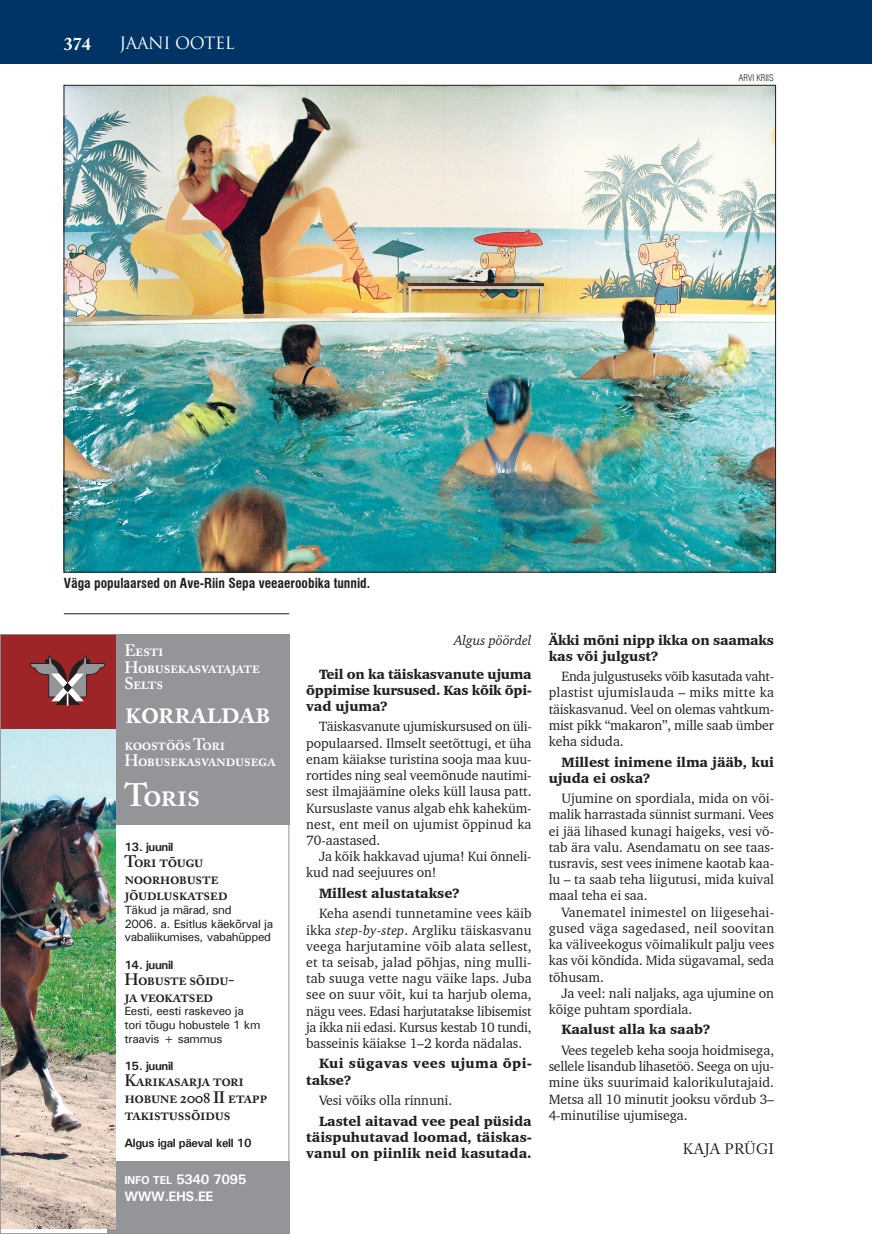
<style>
.page{position:relative;width:872px;height:1234px;background:#fff}
.page>*{position:absolute;margin:0;border:0;box-sizing:border-box;transform-origin:0 0}
.t1{font:32.25px "Adobe Caslon Semibold SC";letter-spacing:-.035em;color:#fff}
.t2{font:700 18px "Adobe Caslon";color:#fff}
.t3{font:16.5px/16.5px "Adobe Caslon Semibold SC";letter-spacing:-.03em;color:#231f20}
.t4{font:16.5px/16.5px "Adobe Caslon Semibold SC";letter-spacing:-.03em;color:#fff}
.t5{font:16.5px "Trajan Pro";letter-spacing:-.025em;color:#fff}
.t6{font:15px "Adobe Caslon Pro";letter-spacing:.015em;color:#231f20}
.t7{font:13.8px/16.2px "Charter BT";letter-spacing:-.005em;color:#231f20;text-align:justify}
.t8{font:900 13.8px/16.2px "Charter BT";letter-spacing:-.005em;color:#231f20;text-align:justify}
.t9{font:900 13.8px/16.2px "Charter BT";letter-spacing:.03em;color:#231f20}
.t10{font:700 13.8px/16.5px "Univers";letter-spacing:-.03em;color:#fff}
.t11{font:italic 13.8px "Charter BT";letter-spacing:-.005em;color:#231f20}
.t12{font:700 condensed 13.5px "Swiss 721 BT";color:#231f20}
.t13{font:12px/13.6px "Univers";letter-spacing:-.03em;color:#231f20}
.t14{font:700 12px "Univers";letter-spacing:-.03em;color:#231f20}
.t15{font:300 condensed 9px "Swiss 721 BT";color:#231f20}
.s1{font-size:11.55px}
.s2{font-style:italic}
</style>
<div class="page">
<div style="left:0;top:0;width:872px;height:64px;background:#003466"></div>
<hr style="left:64px;top:613px;width:225px;height:1px;background:#231f20">
<img style="left:66px;top:87px;width:707px;height:483px">
<div style="left:105px;top:634px;width:184px;height:190px;background:#939598"></div>
<div style="left:107px;top:1161px;width:182px;height:72px;background:#939598"></div>
<img style="left:2px;top:728px;width:114px;height:500px">
<div style="left:0;top:634px;width:116px;height:94px;background:#9d2527"></div>
<svg style="left:30px;top:655px;width:75px;height:50px"></svg>
<div style="left:0;top:634px;width:289px;height:599px;border:1px solid #939598"></div>
<h2 class="t2" style="left:64px;top:33px;width:28px">374</h2>
<p class="t5" style="left:119px;top:33px;width:117px">JAANI OOTEL</p>
<p class="t15" style="left:739px;top:72px;width:36px">ARVI KRIIS</p>
<p class="t12" style="left:64px;top:574px;width:308px">Väga populaarsed on Ave-Riin Sepa veeaeroobika tunnid.</p>
<p class="t4" style="left:124px;top:642px;width:137px">Eesti<br>Hobusekasvatajate<br>Selts</p>
<h1 class="t1" style="left:124px;top:693px;width:148px">korraldab</h1>
<p class="t4" style="left:124px;top:735px;width:153px">koostöös Tori<br>Hobusekasvandusega</p>
<h1 class="t1" style="left:124px;top:775px;width:78px">Toris</h1>
<p class="t14" style="left:124px;top:838px;width:51px">13. juunil</p>
<p class="t3" style="left:124px;top:853px;width:105px">Tori tõugu noorhobuste jõudluskatsed</p>
<p class="t13" style="left:124px;top:902px;width:150px">Täkud ja märad, snd<br>2006. a. Esitlus käekõrval ja vabaliikumises, vabahüpped</p>
<p class="t14" style="left:124px;top:956px;width:51px">14. juunil</p>
<p class="t3" style="left:124px;top:971px;width:112px">Hobuste sõidu&shy;ja veokatsed</p>
<p class="t13" style="left:124px;top:1003px;width:137px">Eesti, eesti raskeveo ja tori tõugu hobustele 1 km traavis + sammus</p>
<p class="t14" style="left:124px;top:1057px;width:51px">15. juunil</p>
<p class="t3" style="left:124px;top:1072px;width:145px">Karikasarja tori hobune 2008 II etapp takistussõidus</p>
<p class="t14" style="left:124px;top:1134px;width:129px">Algus igal päeval kell 10</p>
<p class="t10" style="left:124px;top:1170px;width:124px"><span class="s1">Info tel</span> 5340 7095 www.ehs.ee</p>
<p class="t11" style="left:454px;top:631px;width:79px">Algus pöördel</p>
<p class="t8" style="left:306px;top:665px;width:227px;text-indent:13px">Teil on ka täiskasvanute ujuma õppimise kursused. Kas kõik õpi&shy;vad ujuma?</p>
<p class="t7" style="left:306px;top:718px;width:227px;text-indent:13px">Täiskasvanute ujumiskursused on üli&shy;populaarsed. Ilmselt seetõttugi, et üha enam käiakse turistina sooja maa kuu&shy;rortides ning seal veemõnude nautimi&shy;sest ilmajäämine oleks küll lausa patt.<br>Kursuslaste vanus algab ehk kaheküm&shy;nest, ent meil on ujumist õppinud ka 70-aastased.</p>
<p class="t7" style="left:306px;top:847px;width:227px;text-indent:13px">Ja kõik hakkavad ujuma! Kui õnneli&shy;kud nad seejuures on!</p>
<p class="t8" style="left:319px;top:884px;width:142px">Millest alustatakse?</p>
<p class="t7" style="left:306px;top:904px;width:227px;text-indent:13px">Keha asendi tunnetamine vees käib ikka <span class="s2">step-by-step</span>. Argliku täiskasvanu veega harjutamine võib alata sellest, et ta seisab, jalad põhjas, ning mulli&shy;tab suuga vette nagu väike laps. Juba see on suur võit, kui ta harjub olema, nägu vees. Edasi harjutatakse libisemist ja ikka nii edasi. Kursus kestab 10 tundi, basseinis käiakse 1–2 korda nädalas.</p>
<p class="t9" style="left:306px;top:1055px;width:227px;text-indent:13px">Kui sügavas vees ujuma õpi&shy;takse?</p>
<p class="t7" style="left:319px;top:1091px;width:135px">Vesi võiks olla rinnuni.</p>
<p class="t8" style="left:306px;top:1112px;width:227px;text-indent:13px">Lastel aitavad vee peal püsida täispuhutavad loomad, täiskas&shy;vanul on piinlik neid kasutada.</p>
<p class="t8" style="left:549px;top:631px;width:227px">Äkki mõni nipp ikka on saamaks kas või julgust?</p>
<p class="t7" style="left:549px;top:668px;width:227px;text-indent:13px">Enda julgustuseks võib kasutada vaht&shy;plastist ujumislauda – miks mitte ka täiskasvanud. Veel on olemas vahtkum&shy;mist pikk “makaron”, mille saab ümber keha siduda.</p>
<p class="t8" style="left:549px;top:753px;width:227px;text-indent:13px">Millest inimene ilma jääb, kui ujuda ei oska?</p>
<p class="t7" style="left:549px;top:789px;width:227px;text-indent:13px">Ujumine on spordiala, mida on või&shy;malik harrastada sünnist surmani. Vees ei jää lihased kunagi haigeks, vesi võ&shy;tab ära valu. Asendamatu on see taas&shy;tusravis, sest vees inimene kaotab kaa&shy;lu – ta saab teha liigutusi, mida kuival maal teha ei saa.</p>
<p class="t7" style="left:549px;top:903px;width:227px;text-indent:13px">Vanematel inimestel on liigesehai&shy;gused väga sagedased, neil soovitan ka väliveekogus võimalikult palju vees kas või kõndida. Mida sügavamal, seda tõhusam.</p>
<p class="t7" style="left:549px;top:984px;width:227px;text-indent:13px">Ja veel: nali naljaks, aga ujumine on kõige puhtam spordiala.</p>
<p class="t8" style="left:561px;top:1021px;width:150px">Kaalust alla ka saab?</p>
<p class="t7" style="left:549px;top:1041px;width:227px;text-indent:13px">Vees tegeleb keha sooja hoidmisega, sellele lisandub lihasetöö. Seega on uju&shy;mine üks suurimaid kalorikulutajaid.<br>Metsa all 10 minutit jooksu võrdub 3– 4-minutilise ujumisega.</p>
<p class="t6" style="left:682px;top:1139px;width:93px">KAJA PRÜGI</p>
</div>
